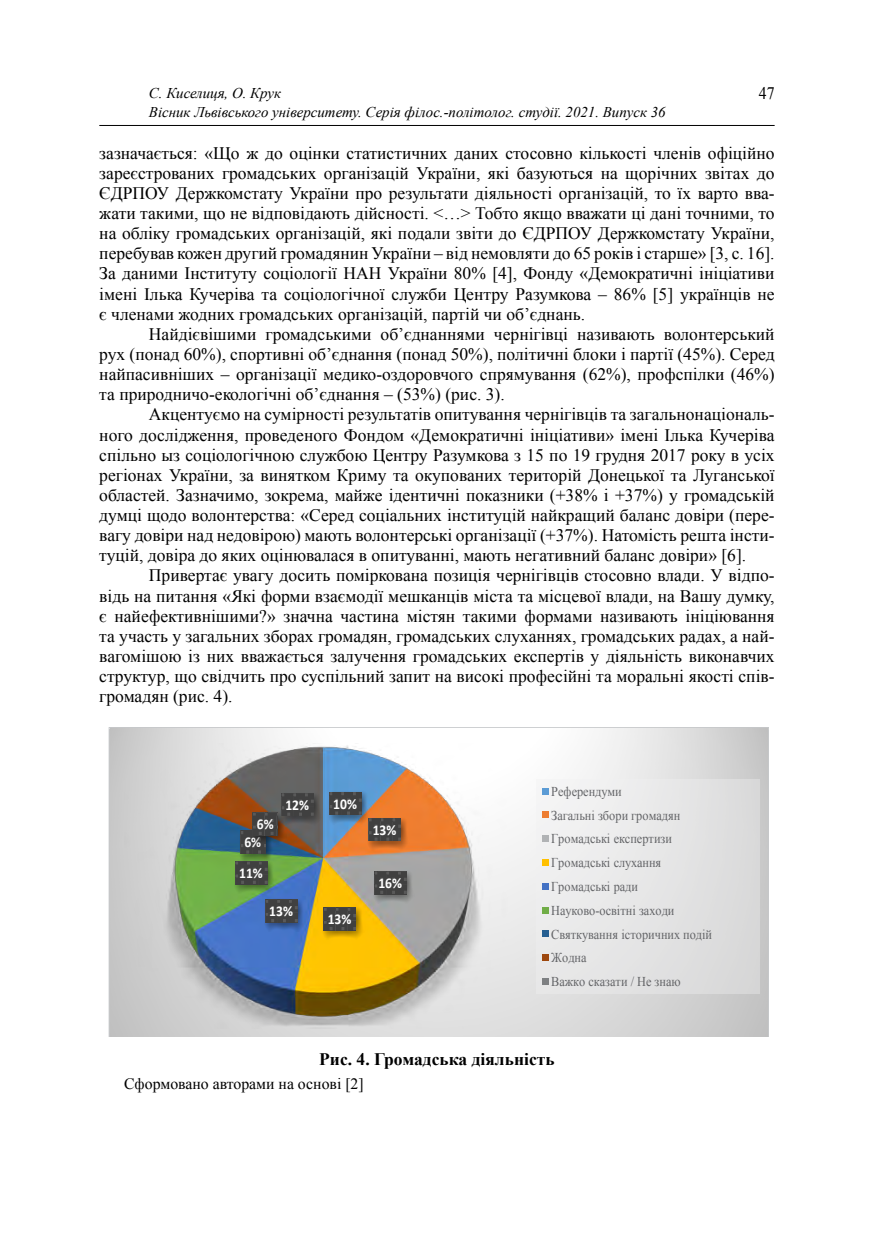
<style>
.page{position:relative;width:869px;height:1241px;background:#fff}
.page>*{position:absolute;margin:0;border:0;box-sizing:border-box;transform-origin:0 0}
.t1{font:17.5px/20.1px "Times New Roman";color:#000;text-align:justify}
.t2{font:700 17.5px "Times New Roman";color:#000}
.t3{font:17.5px "Times New Roman";color:#000;scale:.9 1}
.t4{font:15.75px "Times New Roman";color:#000}
.t5{font:italic 14.88px "Times New Roman";color:#000}
.t6{font:700 14.88px "Calibri";color:#fff;scale:.91 1}
.t7{font:13.47px/23.8px "Times New Roman";color:#636467;scale:.91 1}
</style>
<div class="page">
<hr style="left:99px;top:125px;width:675px;height:1px;background:#000">
<svg style="left:108px;top:727px;width:660px;height:309px;background:#c3c2b8"></svg>
<p class="t5" style="left:149px;top:82px;width:133px">С. Киселиця, О. Крук</p>
<p class="t3" style="left:758px;top:81px;width:19px">47</p>
<p class="t5" style="left:149px;top:101px;width:518px">Вісник Львівського університету. Серія філос.-політолог. студії. 2021. Випуск 36</p>
<p class="t1" style="left:99px;top:142px;width:676px">зазначається: «Що ж до оцінки статистичних даних стосовно кількості членів офіційно зареєстрованих громадських організацій України, які базуються на щорічних звітах до ЄДРПОУ Держкомстату України про результати діяльності організацій, то їх варто вва&shy;жати такими, що не відповідають дійсності. &lt;…&gt; Тобто якщо вважати ці дані точними, то на обліку громадських організацій, які подали звіти до ЄДРПОУ Держкомстату України, перебував кожен другий громадянин України – від немовляти до 65 років і старше» [3, с. 16].<br>За даними Інституту соціології НАН України 80% [4], Фонду «Демократичні ініціативи імені Ілька Кучеріва та соціологічної служби Центру Разумкова – 86% [5] українців не є членами жодних громадських організацій, партій чи об’єднань.</p>
<p class="t1" style="left:99px;top:323px;width:676px;text-indent:50px">Найдієвішими громадськими об’єднаннями чернігівці називають волонтерський рух (понад 60%), спортивні об’єднання (понад 50%), політичні блоки і партії (45%). Серед найпасивніших – організації медико-оздоровчого спрямування (62%), профспілки (46%) та природничо-екологічні об’єднання – (53%) (рис. 3).</p>
<p class="t1" style="left:99px;top:404px;width:676px;text-indent:50px">Акцентуємо на сумірності результатів опитування чернігівців та загальнонаціональ&shy;ного дослідження, проведеного Фондом «Демократичні ініціативи» імені Ілька Кучеріва спільно ыз соціологічною службою Центру Разумкова з 15 по 19 грудня 2017 року в усіх регіонах України, за винятком Криму та окупованих територій Донецької та Луганської областей. Зазначимо, зокрема, майже ідентичні показники (+38% і +37%) у громадській думці щодо волонтерства: «Серед соціальних інституцій найкращий баланс довіри (пере&shy;вагу довіри над недовірою) мають волонтерські організації (+37%). Натомість решта інсти&shy;туцій, довіра до яких оцінювалася в опитуванні, мають негативний баланс довіри» [6].</p>
<p class="t1" style="left:99px;top:565px;width:676px;text-indent:50px">Привертає увагу досить поміркована позиція чернігівців стосовно влади. У відпо&shy;відь на питання «Які форми взаємодії мешканців міста та місцевої влади, на Вашу думку, є найефективнішими?» значна частина містян такими формами називають ініціювання та участь у загальних зборах громадян, громадських слуханнях, громадських радах, а най&shy;вагомішою із них вважається залучення громадських експертів у діяльність виконавчих структур, що свідчить про суспільний запит на високі професійні та моральні якості спів&shy;громадян (рис. 4).</p>
<p class="t6" style="left:257px;top:814px;width:20px">6%</p>
<p class="t6" style="left:244px;top:832px;width:20px">6%</p>
<p class="t6" style="left:239px;top:863px;width:28px">11%</p>
<p class="t6" style="left:285px;top:795px;width:28px">12%</p>
<p class="t6" style="left:269px;top:901px;width:28px">13%</p>
<p class="t6" style="left:333px;top:794px;width:28px">10%</p>
<p class="t6" style="left:372px;top:820px;width:28px">13%</p>
<p class="t6" style="left:327px;top:909px;width:28px">13%</p>
<p class="t6" style="left:378px;top:873px;width:28px">16%</p>
<p class="t7" style="left:551px;top:779px;width:178px">Референдуми<br>Загальні збори громадян<br>Громадські експертизи<br>Громадські слухання<br>Громадські ради<br>Науково-освітні заходи<br>Святкування історичних подій<br>Жодна<br>Важко сказати / Не знаю</p>
<p class="t2" style="left:319px;top:1046px;width:237px">Рис. 4. Громадська діяльність</p>
<p class="t4" style="left:124px;top:1072px;width:241px">Сформовано авторами на основі [2]</p>
</div>
